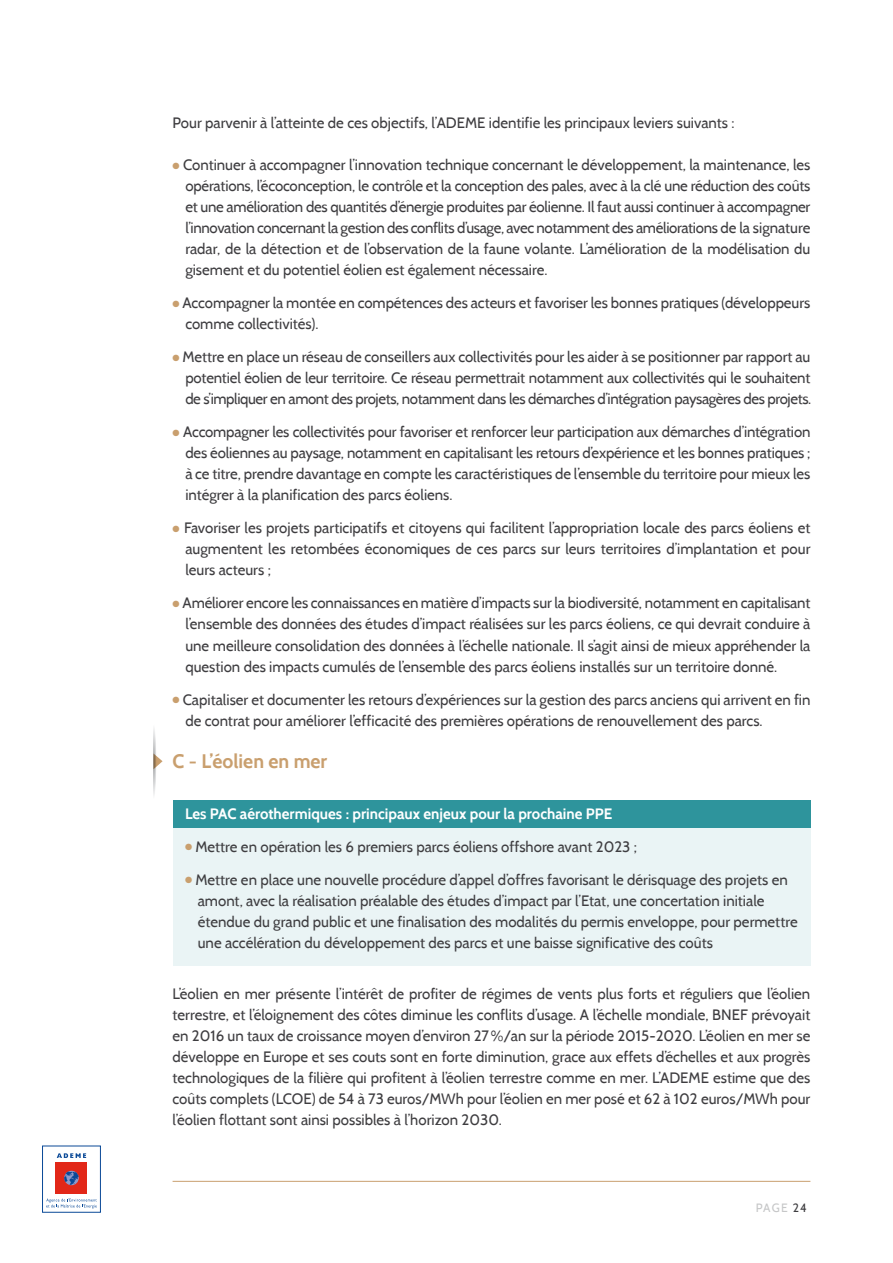
<style>
.page{position:relative;width:893px;height:1263px;background:#fff}
.page>*{position:absolute;margin:0;border:0;box-sizing:border-box;transform-origin:0 0}
.t1{font:700 19.5px "Cabin";color:#c99f6e}
.t2{font:15px/21px "Cabin";color:#3e3d40;text-align:justify}
.t3{font:700 15px "Cabin";color:#fff}
.t4{font:12px "Cabin";letter-spacing:.095em;color:#c6c7c8}
.s1{color:#c99f6e}
.s2{color:#3e3d40}
</style>
<div class="page">
<hr style="left:173px;top:1181px;width:637px;height:1px;background:#c99f6e">
<div style="left:173px;top:800px;width:637px;height:27px;background:#2e949c"></div>
<div style="left:173px;top:827px;width:637px;height:138px;background:#eaf4f5"></div>
<svg style="left:153px;top:729px;width:10px;height:66px"></svg>
<div style="left:42px;top:1146px;width:59px;height:66px;background:#fff;border:1px solid #0a4997"></div>
<div style="left:56px;top:1162px;width:31px;height:32px;background:#e22718"></div>
<svg style="left:64px;top:1171px;width:15px;height:14px"></svg>
<svg style="left:57px;top:1153px;width:29px;height:5px"></svg>
<svg style="left:46px;top:1198px;width:51px;height:10px"></svg>
<p class="t2" style="left:173px;top:113px;width:563px">Pour parvenir à l’atteinte de ces objectifs, l’ADEME identifie les principaux leviers suivants :</p>
<p class="t2" style="left:185px;top:155px;width:627px;text-indent:-13px"><span class="s1">●</span> Continuer à accompagner l’innovation technique concernant le développement, la maintenance, les opérations, l’écoconception, le contrôle et la conception des pales, avec à la clé une réduction des coûts et une amélioration des quantités d’énergie produites par éolienne. Il faut aussi continuer à accompagner l’innovation concernant la gestion des conflits d’usage, avec notamment des améliorations de la signature radar, de la détection et de l’observation de la faune volante. L’amélioration de la modélisation du gisement et du potentiel éolien est également nécessaire.</p>
<p class="t2" style="left:185px;top:293px;width:627px;text-indent:-13px"><span class="s1">●</span> Accompagner la montée en compétences des acteurs et favoriser les bonnes pratiques (développeurs comme collectivités).</p>
<p class="t2" style="left:185px;top:347px;width:627px;text-indent:-13px"><span class="s1">●</span> Mettre en place un réseau de conseillers aux collectivités pour les aider à se positionner par rapport au potentiel éolien de leur territoire. Ce réseau permettrait notamment aux collectivités qui le souhaitent de s’impliquer en amont des projets, notamment dans les démarches d’intégration paysagères des projets.</p>
<p class="t2" style="left:185px;top:422px;width:627px;text-indent:-13px"><span class="s1">●</span> Accompagner les collectivités pour favoriser et renforcer leur participation aux démarches d’intégration des éoliennes au paysage, notamment en capitalisant les retours d’expérience et les bonnes pratiques ; à ce titre, prendre davantage en compte les caractéristiques de l’ensemble du territoire pour mieux les intégrer à la planification des parcs éoliens.</p>
<p class="t2" style="left:185px;top:518px;width:627px;text-indent:-13px"><span class="s1">●</span> Favoriser les projets participatifs et citoyens qui facilitent l’appropriation locale des parcs éoliens et augmentent les retombées économiques de ces parcs sur leurs territoires d’implantation et pour leurs acteurs ;</p>
<p class="t2" style="left:185px;top:593px;width:627px;text-indent:-13px"><span class="s1">●</span> Améliorer encore les connaissances en matière d’impacts sur la biodiversité, notamment en capitalisant l’ensemble des données des études d’impact réalisées sur les parcs éoliens, ce qui devrait conduire à une meilleure consolidation des données à l’échelle nationale. Il s’agit ainsi de mieux appréhender la question des impacts cumulés de l’ensemble des parcs éoliens installés sur un territoire donné.</p>
<p class="t2" style="left:185px;top:689px;width:627px;text-indent:-13px"><span class="s1">●</span> Capitaliser et documenter les retours d’expériences sur la gestion des parcs anciens qui arrivent en fin de contrat pour améliorer l’efficacité des premières opérations de renouvellement des parcs.</p>
<h1 class="t1" style="left:173px;top:749px;width:156px">C - L’éolien en mer</h1>
<p class="t3" style="left:185px;top:805px;width:429px">Les PAC aérothermiques : principaux enjeux pour la prochaine PPE</p>
<p class="t2" style="left:185px;top:836px;width:453px"><span class="s1">●</span> Mettre en opération les 6 premiers parcs éoliens offshore avant 2023 ;</p>
<p class="t2" style="left:198px;top:869px;width:601px;text-align:left;text-indent:-13px"><span class="s1">●</span> Mettre en place une nouvelle procédure d’appel d’offres favorisant le dérisquage des projets en amont, avec la réalisation préalable des études d’impact par l’Etat, une concertation initiale étendue du grand public et une finalisation des modalités du permis enveloppe, pour permettre une accélération du développement des parcs et une baisse significative des coûts</p>
<p class="t2" style="left:173px;top:983px;width:639px">L’éolien en mer présente l’intérêt de profiter de régimes de vents plus forts et réguliers que l’éolien terrestre, et l’éloignement des côtes diminue les conflits d’usage. A l’échelle mondiale, BNEF prévoyait en 2016 un taux de croissance moyen d’environ 27%/an sur la période 2015-2020. L’éolien en mer se développe en Europe et ses couts sont en forte diminution, grace aux effets d’échelles et aux progrès technologiques de la filière qui profitent à l’éolien terrestre comme en mer. L’ADEME estime que des coûts complets (LCOE) de 54 à 73 euros/MWh pour l’éolien en mer posé et 62 à 102 euros/MWh pour l’éolien flottant sont ainsi possibles à l’horizon 2030.</p>
<p class="t4" style="left:756px;top:1201px;width:53px">PAGE <span class="s2">24</span></p>
</div>
